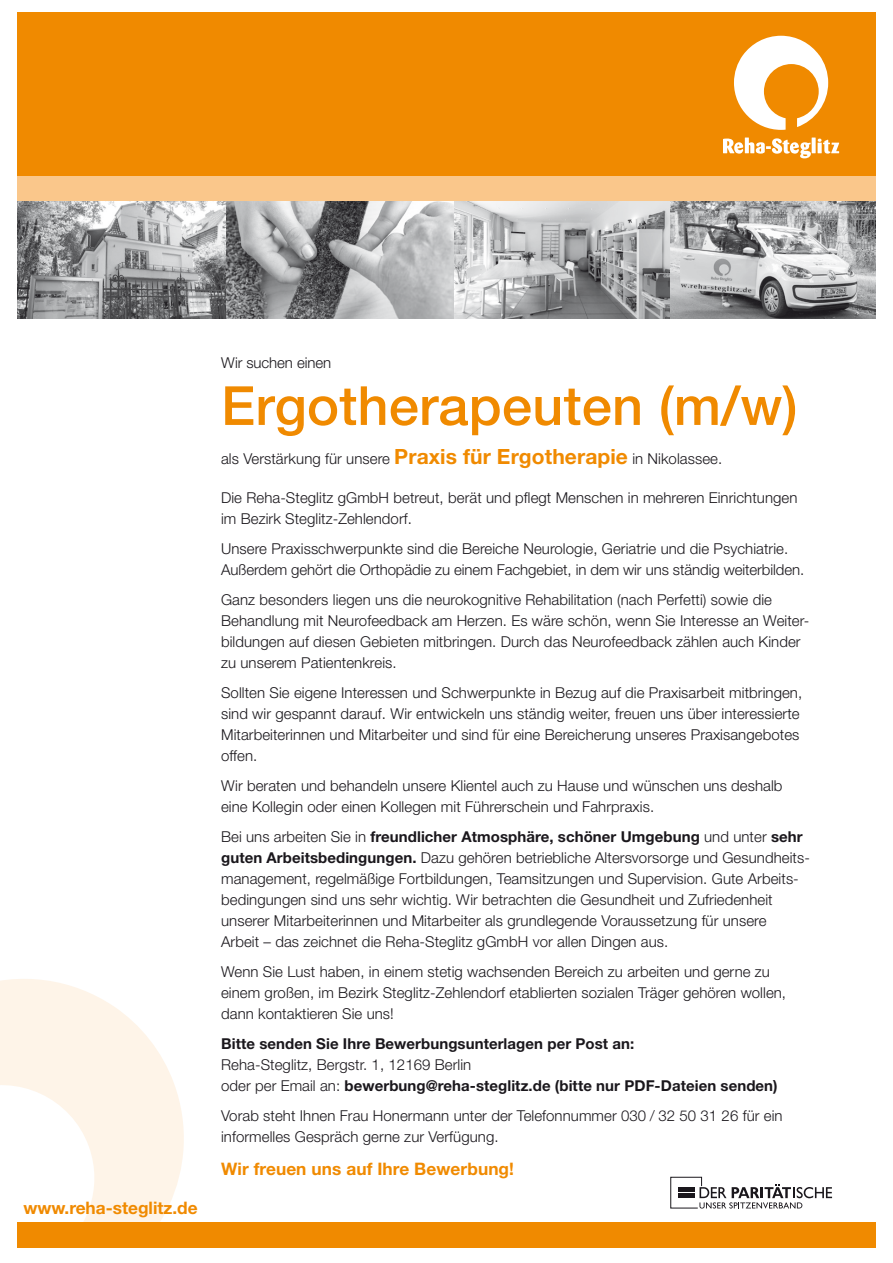
<style>
.page{position:relative;width:893px;height:1263px;background:#fff}
.page>*{position:absolute;margin:0;border:0;box-sizing:border-box;transform-origin:0 0}
.t1{font:500 54px "Helvetica Neue LT Std";letter-spacing:.005em;color:#f08a00}
.t2{font:700 17.25px "Helvetica Neue LT Std";letter-spacing:.005em;color:#f08a00}
.t3{font:300 15px/21px "Helvetica Neue LT Std";letter-spacing:.005em;color:#1a171c}
.t4{font:700 15px "Helvetica Neue LT Std";letter-spacing:.005em;color:#1a171c}
.s1{font-weight:700;font-size:21px;color:#f08a00}
.s2{font-weight:700}
.s3{font-weight:300}
</style>
<div class="page">
<svg style="left:0;top:979px;width:184px;height:243px;fill:#fef4e8"></svg>
<div style="left:17px;top:1222px;width:859px;height:26px;background:#f08a00"></div>
<svg style="left:670px;top:1177px;width:162px;height:31px"></svg>
<img style="left:226px;top:200px;width:650px;height:119px">
<img style="left:17px;top:200px;width:209px;height:119px">
<div style="left:17px;top:12px;width:859px;height:164px;background:#f08a00"></div>
<svg style="left:723px;top:138px;width:88px;height:20px"></svg>
<svg style="left:812px;top:138px;width:4px;height:15px"></svg>
<svg style="left:818px;top:139px;width:21px;height:15px"></svg>
<svg style="left:734px;top:36px;width:94px;height:94px"></svg>
<div style="left:17px;top:176px;width:859px;height:24px;background:#fac78b"></div>
<p class="t2" style="left:23px;top:1197px;width:176px">www.reha-steglitz.de</p>
<p class="t3" style="left:221px;top:352px;width:112px">Wir suchen einen</p>
<p class="t1" style="left:221px;top:373px;width:578px">Ergotherapeuten (m/w)</p>
<p class="t3" style="left:221px;top:448px;width:503px">als Verstärkung für unsere <span class="s1">Praxis für Ergotherapie</span> in Nikolassee.</p>
<p class="t3" style="left:221px;top:487px;width:578px">Die Reha-Steglitz gGmbH betreut, berät und pflegt Menschen in mehreren Einrichtungen im Bezirk Steglitz-Zehlendorf.</p>
<p class="t3" style="left:221px;top:538px;width:585px">Unsere Praxisschwerpunkte sind die Bereiche Neurologie, Geriatrie und die Psychiatrie.<br>Außerdem gehört die Orthopädie zu einem Fachgebiet, in dem wir uns ständig weiterbilden.</p>
<p class="t3" style="left:221px;top:589px;width:590px">Ganz besonders liegen uns die neurokognitive Rehabilitation (nach Perfetti) sowie die Behandlung mit Neurofeedback am Herzen. Es wäre schön, wenn Sie Interesse an Weiter&shy;bildungen auf diesen Gebieten mitbringen. Durch das Neurofeedback zählen auch Kinder zu unserem Patientenkreis.</p>
<p class="t3" style="left:221px;top:682px;width:583px">Sollten Sie eigene Interessen und Schwerpunkte in Bezug auf die Praxisarbeit mitbringen, sind wir gespannt darauf. Wir entwickeln uns ständig weiter, freuen uns über interessierte Mitarbeiterinnen und Mitarbeiter und sind für eine Bereicherung unseres Praxisangebotes offen.</p>
<p class="t3" style="left:221px;top:775px;width:563px">Wir beraten und behandeln unsere Klientel auch zu Hause und wünschen uns deshalb eine Kollegin oder einen Kollegen mit Führerschein und Fahrpraxis.</p>
<p class="t3" style="left:221px;top:826px;width:590px">Bei uns arbeiten Sie in <span class="s2">freundlicher Atmosphäre, schöner Umgebung</span> und unter <span class="s2">sehr guten Arbeitsbedingungen.</span> Dazu gehören betriebliche Altersvorsorge und Gesundheits&shy;management, regelmäßige Fortbildungen, Teamsitzungen und Supervision. Gute Arbeits&shy;bedingungen sind uns sehr wichtig. Wir betrachten die Gesundheit und Zufriedenheit unserer Mitarbeiterinnen und Mitarbeiter als grundlegende Voraussetzung für unsere<br>Arbeit – das zeichnet die Reha-Steglitz gGmbH vor allen Dingen aus.</p>
<p class="t3" style="left:221px;top:961px;width:566px">Wenn Sie Lust haben, in einem stetig wachsenden Bereich zu arbeiten und gerne zu einem großen, im Bezirk Steglitz-Zehlendorf etablierten sozialen Träger gehören wollen, dann kontaktieren Sie uns!</p>
<p class="t4" style="left:221px;top:1034px;width:415px">Bitte senden Sie Ihre Bewerbungsunterlagen per Post an:</p>
<p class="t3" style="left:221px;top:1054px;width:252px">Reha-Steglitz, Bergstr. 1, 12169 Berlin</p>
<p class="t4" style="left:221px;top:1076px;width:558px"><span class="s3">oder per Email an:</span> bewerbung@reha-steglitz.de (bitte nur PDF-Dateien senden)</p>
<p class="t3" style="left:221px;top:1105px;width:563px">Vorab steht Ihnen Frau Honermann unter der Telefonnummer 030 / 32 50 31 26 für ein informelles Gespräch gerne zur Verfügung.</p>
<p class="t2" style="left:221px;top:1158px;width:294px">Wir freuen uns auf Ihre Bewerbung!</p>
</div>
